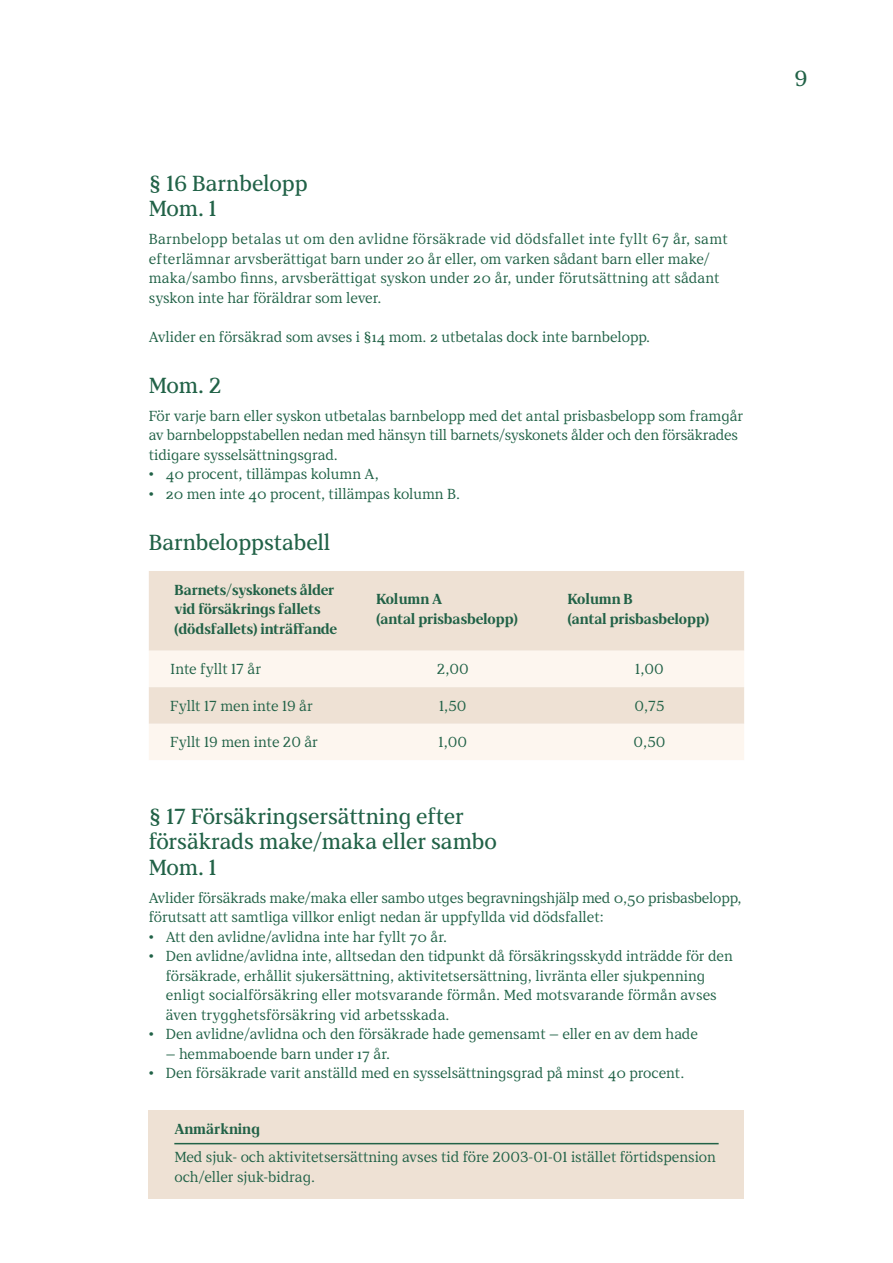
<style>
.page{position:relative;width:893px;height:1263px;background:#fff}
.page>*{position:absolute;margin:0;border:0;box-sizing:border-box;transform-origin:0 0}
.Rubrik_4_15_17_Regul{font:22.5px/25.5px "KPA";color:#216247}
.Brödtext_10_13{font:15px/19.5px "KPA";color:#216247}
.Tabell-Text_3_indrag{font:15px/19.5px "KPA";color:#216247}
.Tabell-Rubrik_1_indr{font:700 15px/19.5px "KPA";color:#216247}
.Brödtext_nytt_stycke{font:15px "KPA";color:#216247}
</style>
<div class="page">
<div style="left:149px;top:571px;width:595px;height:80px;background:#eee1d4"></div>
<div style="left:149px;top:651px;width:595px;height:109px;background:#fdf6ef"></div>
<div style="left:149px;top:687px;width:595px;height:37px;background:#eee1d4"></div>
<div style="left:149px;top:1111px;width:595px;height:88px;background:#eee1d4"></div>
<hr style="left:174px;top:1143px;width:545px;height:1px;background:#216247">
<p class="Rubrik_4_15_17_Regul" style="left:149px;top:170px;width:160px">§ 16 Barnbelopp<br>Mom. 1</p>
<p class="Brödtext_10_13" style="left:149px;top:229px;width:580px">Barnbelopp betalas ut om den avlidne försäkrade vid dödsfallet inte fyllt 67 år, samt efterlämnar arvsberättigat barn under 20 år eller, om varken sådant barn eller make/ maka/sambo finns, arvsberättigat syskon under 20 år, under förutsättning att sådant syskon inte har föräldrar som lever.</p>
<p class="Brödtext_nytt_stycke" style="left:149px;top:328px;width:503px">Avlider en försäkrad som avses i §14 mom. 2 utbetalas dock inte barnbelopp.</p>
<p class="Rubrik_4_15_17_Regul" style="left:149px;top:372px;width:74px">Mom. 2</p>
<p class="Brödtext_10_13" style="left:149px;top:406px;width:596px">För varje barn eller syskon utbetalas barnbelopp med det antal prisbasbelopp som framgår av barnbeloppstabellen nedan med hänsyn till barnets/syskonets ålder och den försäkrades tidigare sysselsättningsgrad.</p>
<p class="Brödtext_10_13" style="left:149px;top:464px;width:231px">• 40 procent, tillämpas kolumn A,</p>
<p class="Brödtext_10_13" style="left:149px;top:484px;width:313px">• 20 men inte 40 procent, tillämpas kolumn B.</p>
<p class="Rubrik_4_15_17_Regul" style="left:149px;top:529px;width:183px">Barnbeloppstabell</p>
<p class="Tabell-Rubrik_1_indr" style="left:174px;top:580px;width:164px">Barnets/syskonets ålder vid försäkrings fallets (dödsfallets) inträffande</p>
<p class="Tabell-Rubrik_1_indr" style="left:376px;top:589px;width:68px">Kolumn A</p>
<p class="Tabell-Rubrik_1_indr" style="left:568px;top:589px;width:67px">Kolumn B</p>
<p class="Tabell-Rubrik_1_indr" style="left:568px;top:609px;width:143px">(antal prisbasbelopp)</p>
<p class="Tabell-Rubrik_1_indr" style="left:376px;top:609px;width:143px">(antal prisbasbelopp)</p>
<p class="Tabell-Text_3_indrag" style="left:170px;top:659px;width:92px">Inte fyllt 17 år</p>
<p class="Tabell-Text_3_indrag" style="left:437px;top:659px;width:33px">2,00</p>
<p class="Tabell-Text_3_indrag" style="left:635px;top:659px;width:30px">1,00</p>
<p class="Tabell-Text_3_indrag" style="left:170px;top:696px;width:144px">Fyllt 17 men inte 19 år</p>
<p class="Tabell-Text_3_indrag" style="left:439px;top:696px;width:29px">1,50</p>
<p class="Tabell-Text_3_indrag" style="left:634px;top:696px;width:32px">0,75</p>
<p class="Tabell-Text_3_indrag" style="left:170px;top:732px;width:149px">Fyllt 19 men inte 20 år</p>
<p class="Tabell-Text_3_indrag" style="left:439px;top:732px;width:30px">1,00</p>
<p class="Tabell-Text_3_indrag" style="left:634px;top:732px;width:33px">0,50</p>
<p class="Rubrik_4_15_17_Regul" style="left:149px;top:803px;width:350px">§ 17 Försäkringsersättning efter försäkrads make/maka eller sambo<br>Mom. 1</p>
<p class="Brödtext_10_13" style="left:149px;top:888px;width:594px">Avlider försäkrads make/maka eller sambo utges begravningshjälp med 0,50 prisbasbelopp, förutsatt att samtliga villkor enligt nedan är uppfyllda vid dödsfallet:</p>
<p class="Brödtext_10_13" style="left:149px;top:927px;width:300px">• Att den avlidne/avlidna inte har fyllt 70 år.</p>
<p class="Brödtext_10_13" style="left:166px;top:946px;width:569px;text-indent:-17px">• Den avlidne/avlidna inte, alltsedan den tidpunkt då försäkringsskydd inträdde för den försäkrade, erhållit sjukersättning, aktivitetsersättning, livränta eller sjukpenning enligt socialförsäkring eller motsvarande förmån. Med motsvarande förmån avses även trygghetsförsäkring vid arbetsskada.</p>
<p class="Brödtext_10_13" style="left:149px;top:1024px;width:551px">• Den avlidne/avlidna och den försäkrade hade gemensamt – eller en av dem hade</p>
<p class="Brödtext_10_13" style="left:166px;top:1044px;width:226px">– hemmaboende barn under 17 år.</p>
<p class="Brödtext_10_13" style="left:149px;top:1063px;width:537px">• Den försäkrade varit anställd med en sysselsättningsgrad på minst 40 procent.</p>
<p class="Tabell-Rubrik_1_indr" style="left:174px;top:1119px;width:87px">Anmärkning</p>
<p class="Tabell-Text_3_indrag" style="left:174px;top:1147px;width:543px">Med sjuk- och aktivitetsersättning avses tid före 2003-01-01 istället förtidspension och/eller sjuk-bidrag.</p>
<h1 class="Rubrik_4_15_17_Regul" style="left:794px;top:65px;width:15px">9</h1>
</div>
